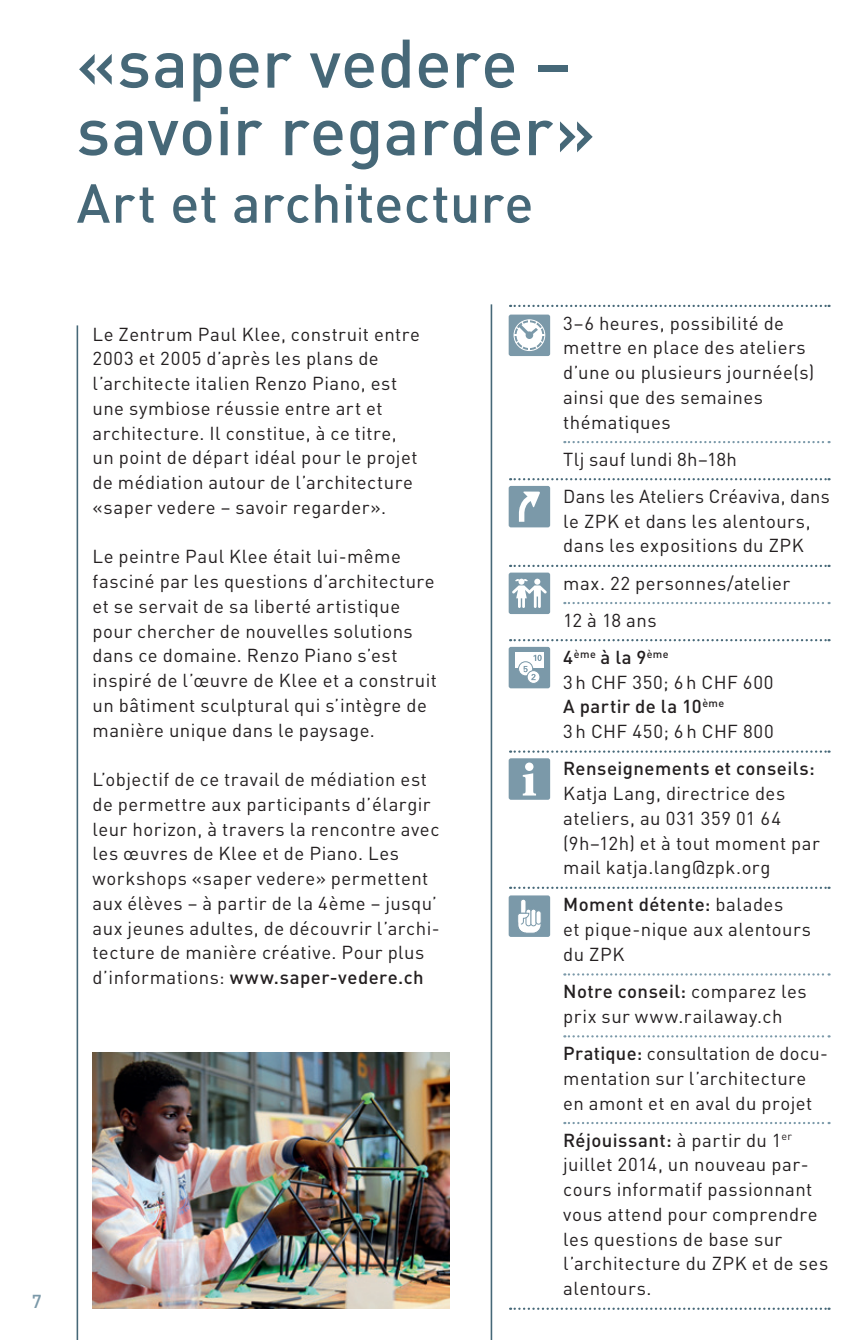
<style>
.page{position:relative;width:868px;height:1340px;background:#fff}
.page>*{position:absolute;margin:0;border:0;box-sizing:border-box;transform-origin:0 0}
.t1{font:500 67.5px/67.5px "DIN";color:#466878}
.t2{font:500 54px "DIN";letter-spacing:.005em;color:#466878}
.t3{font:18.45px/24.8px "DIN";letter-spacing:.025em;color:#231f20}
.t4{font:500 18.45px "DIN";letter-spacing:.025em;color:#231f20}
.t5{font:500 18.45px "DIN";color:#7b99a9}
.t6{font:500 10.8px "DIN";letter-spacing:.035em;color:#231f20}
.s1{font-weight:500}
.s2{font-size:18.45px}
</style>
<div class="page">
<div style="left:508px;top:486px;width:42px;height:41px;background:#7b99a9;border-radius:2px"></div>
<svg style="left:518px;top:491px;width:22px;height:31px"></svg>
<div style="left:508px;top:314px;width:42px;height:42px;background:#7b99a9;border-radius:2px"></div>
<div style="left:513px;top:319px;width:32px;height:32px;border:1px solid #fff;border-radius:50%"></div>
<svg style="left:515px;top:320px;width:28px;height:29px"></svg>
<div style="left:508px;top:572px;width:42px;height:42px;background:#7b99a9;border-radius:2px"></div>
<svg style="left:512px;top:578px;width:34px;height:30px"></svg>
<div style="left:508px;top:758px;width:42px;height:41px;background:#7b99a9;border-radius:2px"></div>
<svg style="left:522px;top:762px;width:14px;height:33px"></svg>
<div style="left:508px;top:647px;width:42px;height:41px;background:#7b99a9;border-radius:2px"></div>
<div style="left:515px;top:652px;width:28px;height:15px;background:#fff"></div>
<svg style="left:518px;top:661px;width:14px;height:15px"></svg>
<div style="left:518px;top:661px;width:15px;height:15px;border:1px solid #7b99a9;border-radius:50%"></div>
<svg style="left:527px;top:670px;width:13px;height:13px"></svg>
<div style="left:526px;top:670px;width:14px;height:14px;border:1px solid #7b99a9;border-radius:50%"></div>
<svg style="left:523px;top:654px;width:18px;height:26px"></svg>
<div style="left:508px;top:895px;width:42px;height:41px;background:#7b99a9;border-radius:2px"></div>
<div style="left:520px;top:899px;width:6px;height:26px;background:#fff;border-radius:3px"></div>
<div style="left:520px;top:898px;width:6px;height:28px;border:1px solid #7b99a9;border-radius:3px"></div>
<div style="left:526px;top:909px;width:5px;height:16px;background:#fff;border-radius:3px"></div>
<div style="left:525px;top:908px;width:6px;height:18px;border:1px solid #7b99a9;border-radius:3px"></div>
<div style="left:531px;top:909px;width:5px;height:16px;background:#fff;border-radius:3px"></div>
<div style="left:530px;top:908px;width:6px;height:18px;border:1px solid #7b99a9;border-radius:3px"></div>
<div style="left:535px;top:910px;width:6px;height:14px;border:1px solid #7b99a9;border-radius:3px"></div>
<svg style="left:518px;top:912px;width:23px;height:21px"></svg>
<hr style="left:77px;top:325px;width:1px;height:1014px;background:#466878">
<hr style="left:490px;top:304px;width:2px;height:1035px;background:#466878">
<svg style="left:510px;top:305px;width:319px;height:2px"></svg>
<svg style="left:564px;top:441px;width:265px;height:2px"></svg>
<svg style="left:510px;top:478px;width:319px;height:2px"></svg>
<svg style="left:510px;top:565px;width:319px;height:2px"></svg>
<svg style="left:564px;top:602px;width:265px;height:2px"></svg>
<svg style="left:510px;top:639px;width:319px;height:2px"></svg>
<svg style="left:510px;top:750px;width:319px;height:2px"></svg>
<svg style="left:510px;top:886px;width:319px;height:3px"></svg>
<svg style="left:564px;top:973px;width:265px;height:2px"></svg>
<svg style="left:564px;top:1035px;width:265px;height:2px"></svg>
<svg style="left:564px;top:1122px;width:265px;height:2px"></svg>
<svg style="left:510px;top:1307px;width:319px;height:2px"></svg>
<img style="left:92px;top:1052px;width:358px;height:255px">
<h1 class="t1" style="left:77px;top:27px;width:520px">«saper vedere – savoir regarder»</h1>
<h2 class="t2" style="left:77px;top:169px;width:458px">Art et architecture</h2>
<p class="t3" style="left:92px;top:321px;width:329px">Le Zentrum Paul Klee, construit entre 2003 et 2005 d’après les plans de l’architecte italien Renzo Piano, est une symbiose réussie entre art et architecture. Il constitue, à ce titre, un point de départ idéal pour le projet de médiation autour de l’architecture «saper vedere – savoir regarder».</p>
<p class="t3" style="left:92px;top:544px;width:346px">Le peintre Paul Klee était lui-même fasciné par les questions d’architecture et se servait de sa liberté artistique pour chercher de nouvelles solutions dans ce domaine. Renzo Piano s’est inspiré de l’œuvre de Klee et a construit un bâtiment sculptural qui s’intègre de manière unique dans le paysage.</p>
<p class="t3" style="left:92px;top:766px;width:349px">L’objectif de ce travail de médiation est de permettre aux participants d’élargir leur horizon, à travers la rencontre avec les œuvres de Klee et de Piano. Les workshops «saper vedere» permettent aux élèves – à partir de la 4ème – jusqu’ aux jeunes adultes, de découvrir l’archi&shy;tecture de manière créative. Pour plus d’informations: <span class="s1">www.saper-vedere.ch</span></p>
<p class="t5" style="left:32px;top:1289px;width:11px">7</p>
<p class="t3" style="left:563px;top:310px;width:252px">3–6 heures, possibilité de mettre en place des ateliers d’une ou plusieurs journée(s) ainsi que des semaines thématiques</p>
<p class="t3" style="left:563px;top:440px;width:268px;line-height:37.1px">Tlj sauf lundi 8h–18h<br>Dans les Ateliers Créaviva, dans</p>
<p class="t3" style="left:563px;top:508px;width:249px">le ZPK et dans les alentours, dans les expositions du ZPK</p>
<p class="t3" style="left:563px;top:564px;width:228px;line-height:37.1px">max. 22 personnes/atelier<br>12 à 18 ans</p>
<p class="t6" style="left:563px;top:647px;width:107px"><span class="s2">4</span>ème <span class="s2">à la 9</span>ème</p>
<p class="t3" style="left:563px;top:669px;width:212px">3h CHF 350; 6h CHF 600<br><span class="s1">A partir de la 10</span><sup>ème<br></sup>3h CHF 450; 6h CHF 800</p>
<p class="t4" style="left:563px;top:756px;width:253px">Renseignements et conseils:</p>
<p class="t3" style="left:563px;top:780px;width:258px">Katja Lang, directrice des ateliers, au 031 359 01 64 (9h–12h) et à tout moment par mail katja.lang@zpk.org</p>
<p class="t3" style="left:563px;top:892px;width:249px"><span class="s1">Moment détente:</span> balades<br>et pique-nique aux alentours du ZPK</p>
<p class="t3" style="left:563px;top:978px;width:245px"><span class="s1">Notre conseil:</span> comparez les prix sur www.railaway.ch</p>
<p class="t3" style="left:563px;top:1040px;width:266px"><span class="s1">Pratique:</span> consultation de docu&shy;mentation sur l’architecture en amont et en aval du projet</p>
<p class="t3" style="left:563px;top:1127px;width:266px"><span class="s1">Réjouissant:</span> à partir du 1<sup>er </sup>juillet 2014, un nouveau par&shy;cours informatif passionnant vous attend pour comprendre les questions de base sur l’architecture du ZPK et de ses alentours.</p>
</div>
